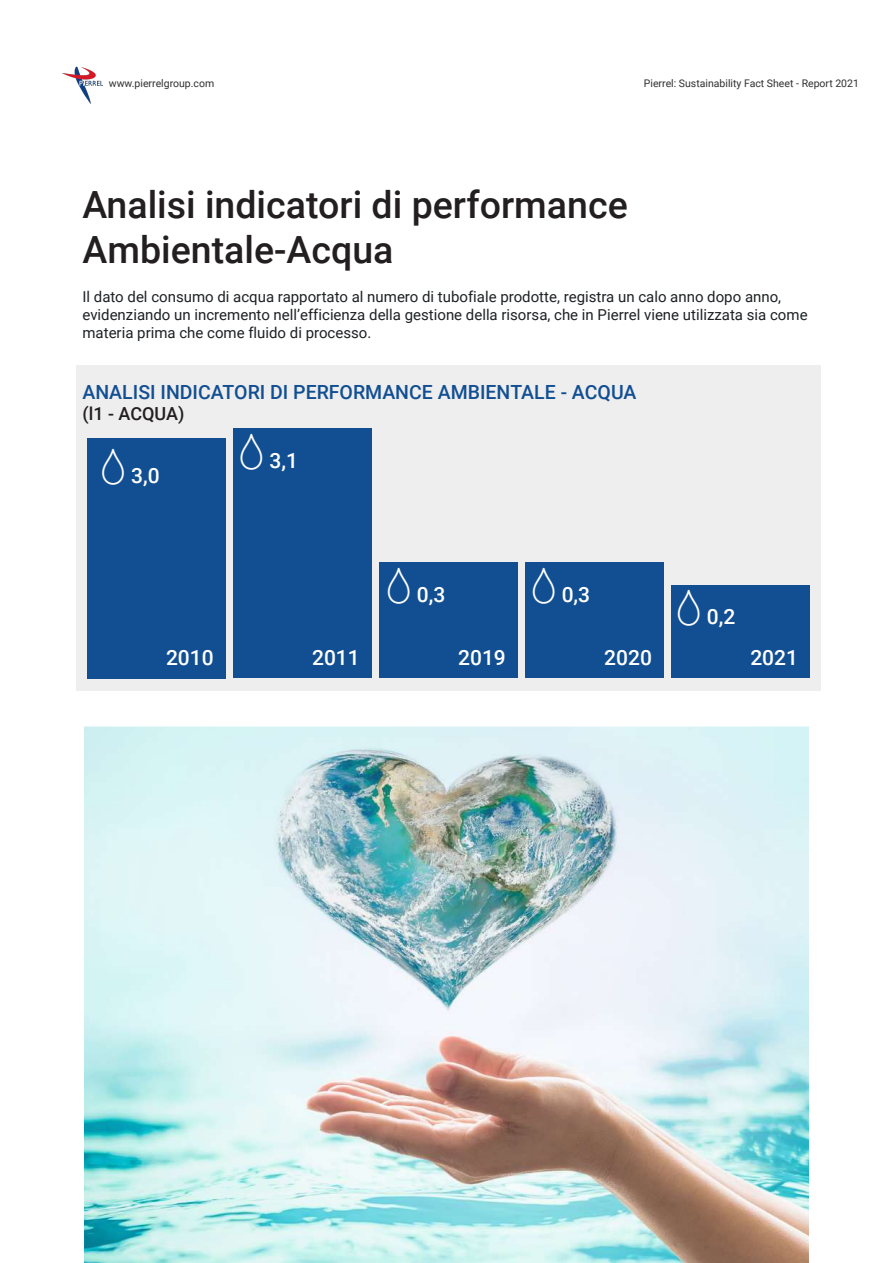
<style>
.page{position:relative;width:893px;height:1263px;background:#fff}
.page>*{position:absolute;margin:0;border:0;box-sizing:border-box;transform-origin:0 0}
.t1{font:500 37.5px/45px "Roboto";color:#231f20}
.t2{font:500 21px "Roboto";color:#fff}
.t3{font:500 19.5px "Roboto";color:#124f92}
.t4{font:500 18px "Roboto";color:#231f20}
.t5{font:15px/18px "Roboto";color:#1d2123}
.t6{font:10.5px "Roboto";color:#312f30}
</style>
<div class="page">
<img style="left:62px;top:66px;width:40px;height:38px">
<div style="left:76px;top:365px;width:745px;height:326px;background:#eeeeef"></div>
<img style="left:84px;top:726px;width:725px;height:537px">
<div style="left:87px;top:438px;width:139px;height:240px;background:#124f92"></div>
<div style="left:234px;top:429px;width:138px;height:249px;background:#124f92"></div>
<div style="left:380px;top:562px;width:138px;height:116px;background:#124f92"></div>
<div style="left:526px;top:562px;width:138px;height:116px;background:#124f92"></div>
<div style="left:672px;top:585px;width:138px;height:93px;background:#124f92"></div>
<p class="t6" style="left:109px;top:76px;width:107px">www.pierrelgroup.com</p>
<p class="t6" style="left:644px;top:76px;width:217px">Pierrel: Sustainability Fact Sheet - Report 2021</p>
<h1 class="t1" style="left:82px;top:180px;width:547px">Analisi indicatori di performance<br>Ambientale-Acqua</h1>
<p class="t5" style="left:82px;top:287px;width:727px">Il dato del consumo di acqua rapportato al numero di tubofiale prodotte, registra un calo anno dopo anno, evidenziando un incremento nell’efficienza della gestione della risorsa, che in Pierrel viene utilizzata sia come materia prima che come fluido di processo.</p>
<h3 class="t3" style="left:82px;top:379px;width:556px">ANALISI INDICATORI DI PERFORMANCE AMBIENTALE - ACQUA</h3>
<p class="t4" style="left:82px;top:401px;width:104px">(l1 - ACQUA)</p>
<h2 class="t2" style="left:95px;top:460px;width:66px">□3,0</h2>
<h2 class="t2" style="left:234px;top:445px;width:66px">□3,1</h2>
<h2 class="t2" style="left:381px;top:580px;width:66px">□0,3</h2>
<h2 class="t2" style="left:526px;top:580px;width:66px">□0,3</h2>
<h2 class="t2" style="left:671px;top:602px;width:66px">□0,2</h2>
<h2 class="t2" style="left:166px;top:643px;width:49px">2010</h2>
<h2 class="t2" style="left:312px;top:643px;width:49px">2011</h2>
<h2 class="t2" style="left:458px;top:643px;width:49px">2019</h2>
<h2 class="t2" style="left:604px;top:643px;width:49px">2020</h2>
<h2 class="t2" style="left:750px;top:643px;width:49px">2021</h2>
</div>
